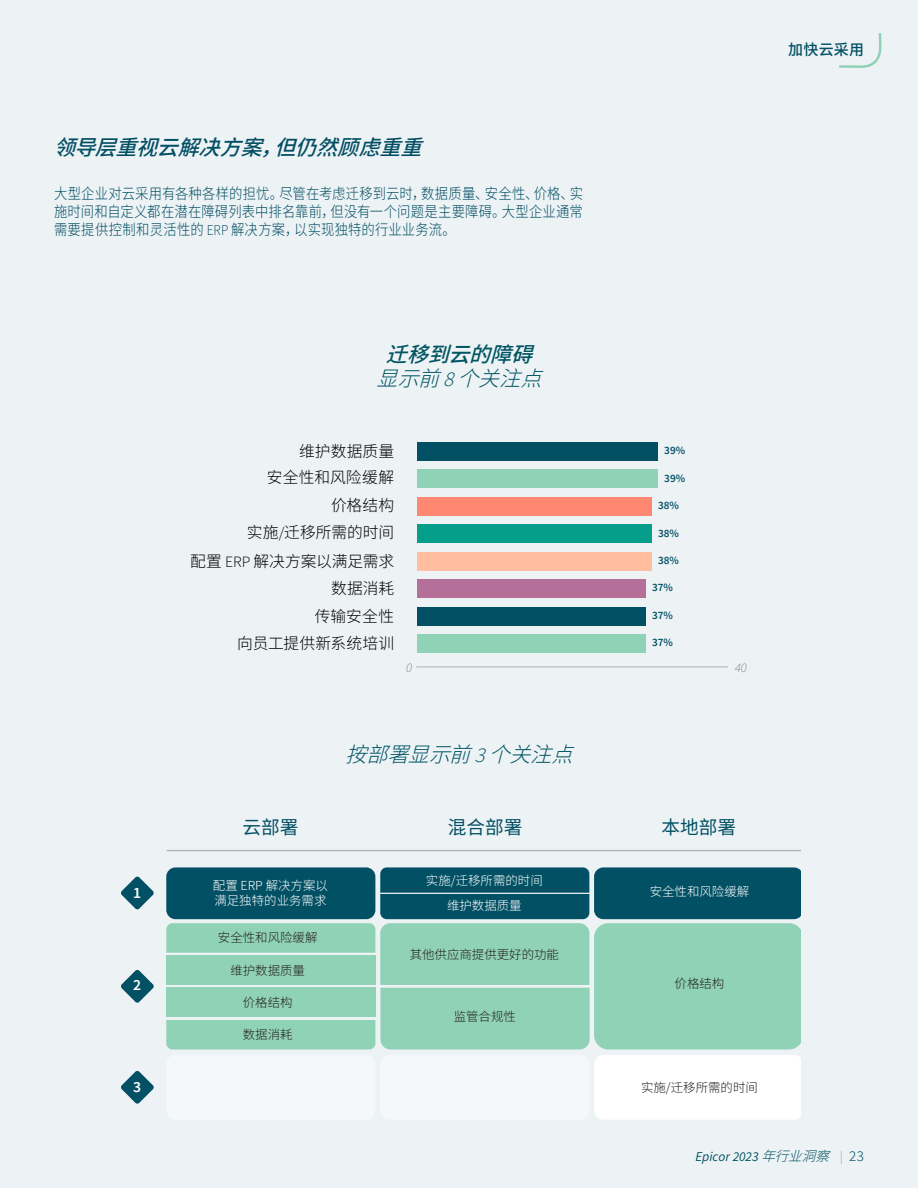
<style>
.page{position:relative;width:918px;height:1188px;background:#edf2f5}
.page>*{position:absolute;margin:0;border:0;box-sizing:border-box;transform-origin:0 0}
.t1{font:italic 500 21px "Noto Sans SC";color:#034f63}
.t2{font:italic 500 21px/24.8px "Noto Sans SC";color:#005563;text-align:center}
.t3{font:italic 300 21px "Noto Sans SC";color:#005563}
.t4{font:18.6px "Noto Sans SC";color:#025064}
.t5{font:300 15.75px/27.9px "Noto Sans SC";color:#000;text-align:right}
.t6{font:600 15.75px "Source Sans Pro";color:#fff}
.t7{font:300 15px/18px "Noto Sans SC";letter-spacing:.015em;color:#034f63;text-align:justify;scale:.89 1}
.t8{font:500 15px "Noto Sans SC";letter-spacing:.01em;color:#025064}
.t9{font:italic 13.5px "Source Sans Pro";letter-spacing:.005em;color:#005563}
.t10{font:italic 300 13.2px "Source Sans Pro";color:#808080}
.t11{font:300 12.45px "Noto Sans SC";color:#231f20}
.t12{font:300 12.45px/15px "Noto Sans SC";color:#fff}
.t13{font:600 11.25px "Source Sans Pro";color:#025065}
.s1{font-family:"Source Sans Pro"}
.s2{font-weight:300}
.s3{font-family:"Source Sans Pro";font-weight:300}
.s4{font-family:"Noto Sans SC";font-weight:300}
.s5{font-style:normal;color:#8fd1b5}
.s6{font-family:"Noto Sans SC";font-weight:300;font-style:normal}
</style>
<div class="page">
<div style="left:166px;top:1055px;width:209px;height:65px;background:#f5f8f9;border-radius:9px"></div>
<div style="left:380px;top:1055px;width:209px;height:65px;background:#f5f8f9;border-radius:9px"></div>
<div style="left:594px;top:1055px;width:206px;height:65px;background:#fff"></div>
<svg style="left:121px;top:876px;width:33px;height:34px"></svg>
<svg style="left:121px;top:970px;width:33px;height:33px"></svg>
<svg style="left:121px;top:1071px;width:33px;height:33px"></svg>
<hr style="left:167px;top:850px;width:633px;height:1px;background:#b0afaf">
<svg style="left:166px;top:867px;width:634px;height:182px;background:#6eb0a2"></svg>
<svg style="left:839px;top:33px;width:42px;height:35px"></svg>
<svg style="left:416px;top:666px;width:312px;height:2px"></svg>
<div style="left:417px;top:607px;width:228px;height:18px;background:#025064"></div>
<div style="left:417px;top:579px;width:228px;height:19px;background:#b5709a"></div>
<div style="left:417px;top:552px;width:235px;height:19px;background:#febe9f"></div>
<div style="left:417px;top:524px;width:235px;height:19px;background:#049e8a"></div>
<div style="left:417px;top:497px;width:235px;height:19px;background:#ff8873"></div>
<div style="left:417px;top:469px;width:241px;height:19px;background:#90d2b5"></div>
<div style="left:417px;top:442px;width:241px;height:19px;background:#025064"></div>
<div style="left:417px;top:634px;width:228px;height:19px;background:#90d2b5"></div>
<h1 class="t1" style="left:54px;top:135px;width:385px">领导层重视云解决方案，但仍然顾虑重重</h1>
<p class="t7" style="left:54px;top:185px;width:596px">大型企业对云采用有各种各样的担忧。尽管在考虑迁移到云时，数据质量、安全性、价格、实施时间和自定义都在潜在障碍列表中排名靠前，但没有一个问题是主要障碍。大型企业通常需要提供控制和灵活性的 <span class="s1">ERP</span> 解决方案，以实现独特的行业业务流。</p>
<p class="t8" style="left:788px;top:41px;width:77px">加快云采用</p>
<h1 class="t2" style="left:377px;top:342px;width:182px">迁移到云的障碍<span class="s2">显示前</span> <span class="s3">8</span> <span class="s2">个关注点</span></h1>
<p class="t5" style="left:267px;top:439px;width:129px;line-height:26px">维护数据质量<br>安全性和风险缓解</p>
<p class="t5" style="left:190px;top:492px;width:205px">价格结构<br>实施<span class="s1">/</span>迁移所需的时间<br>配置 <span class="s1">ERP</span> 解决方案以满足需求</p>
<p class="t5" style="left:315px;top:574px;width:81px;line-height:28.5px">数据消耗传输安全性</p>
<p class="t5" style="left:237px;top:630px;width:158px">向员工提供新系统培训</p>
<p class="t13" style="left:664px;top:443px;width:22px">39%</p>
<p class="t13" style="left:664px;top:471px;width:22px">39%</p>
<p class="t13" style="left:658px;top:498px;width:22px">38%</p>
<p class="t13" style="left:658px;top:525px;width:22px">38%</p>
<p class="t13" style="left:658px;top:553px;width:22px">38%</p>
<p class="t13" style="left:652px;top:580px;width:22px">37%</p>
<p class="t13" style="left:652px;top:608px;width:22px">37%</p>
<p class="t13" style="left:652px;top:635px;width:22px">37%</p>
<p class="t10" style="left:406px;top:659px;width:8px">0</p>
<p class="t10" style="left:735px;top:659px;width:14px">40</p>
<h1 class="t3" style="left:345px;top:743px;width:245px">按部署显示前<span class="s1">3</span>个关注点</h1>
<p class="t4" style="left:242px;top:817px;width:58px">云部署</p>
<p class="t4" style="left:448px;top:817px;width:76px">混合部署</p>
<p class="t4" style="left:662px;top:817px;width:76px">本地部署</p>
<p class="t6" style="left:133px;top:882px;width:10px">1</p>
<p class="t12" style="left:213px;top:878px;width:116px">配置 ERP 解决方案以满足独特的业务需求</p>
<p class="t12" style="left:426px;top:873px;width:118px">实施/迁移所需的时间</p>
<p class="t12" style="left:447px;top:898px;width:76px">维护数据质量</p>
<p class="t12" style="left:650px;top:884px;width:101px">安全性和风险缓解</p>
<p class="t6" style="left:133px;top:974px;width:10px">2</p>
<p class="t11" style="left:218px;top:931px;width:101px">安全性和风险缓解</p>
<p class="t11" style="left:230px;top:963px;width:76px">维护数据质量</p>
<p class="t11" style="left:243px;top:995px;width:51px">价格结构</p>
<p class="t11" style="left:243px;top:1028px;width:51px">数据消耗</p>
<p class="t11" style="left:410px;top:948px;width:151px">其他供应商提供更好的功能</p>
<p class="t11" style="left:454px;top:1009px;width:64px">监管合规性</p>
<p class="t11" style="left:675px;top:976px;width:51px">价格结构</p>
<p class="t6" style="left:133px;top:1076px;width:10px">3</p>
<p class="t11" style="left:641px;top:1080px;width:118px">实施/迁移所需的时间</p>
<p class="t9" style="left:695px;top:1148px;width:170px">Epicor 2023 <span class="s4">年行业洞察</span><span class="s5">|</span> <span class="s6">23</span></p>
</div>
